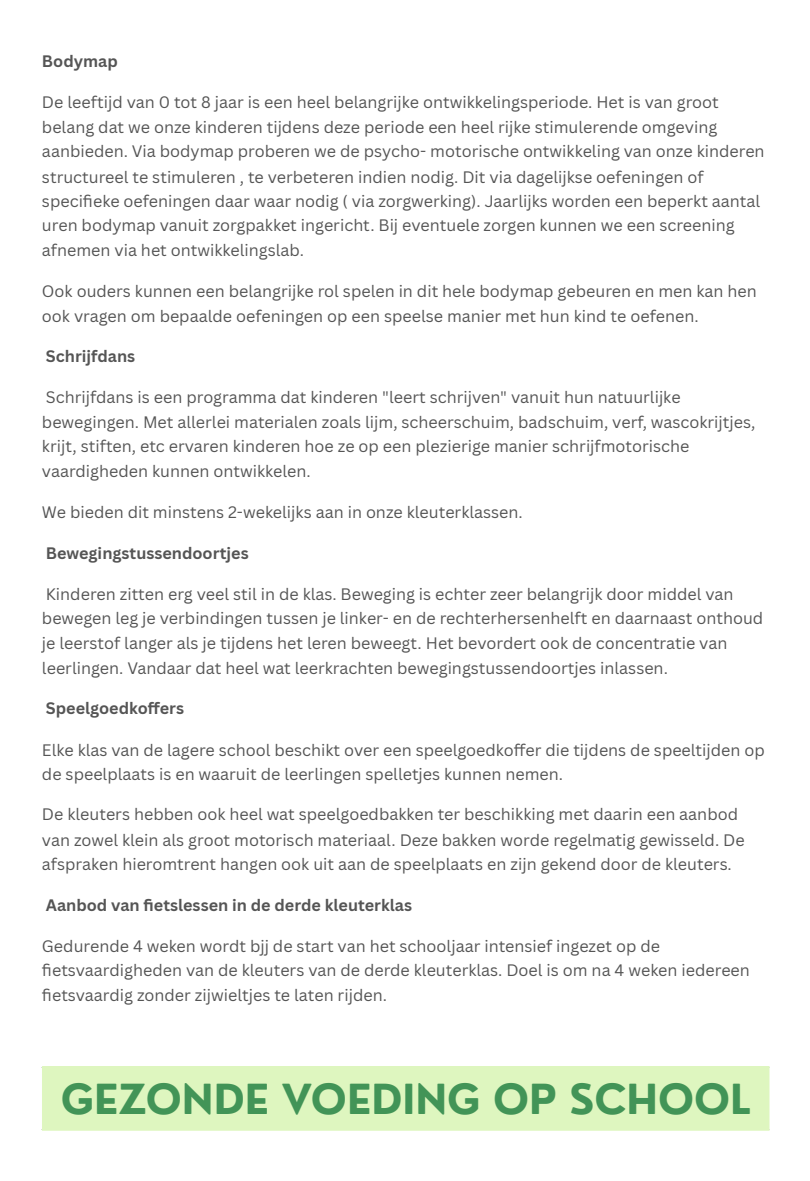
<style>
.page{position:relative;width:810px;height:1181px;background:#fff}
.page>*{position:absolute;margin:0;border:0;box-sizing:border-box;transform-origin:0 0}
.t1{font:700 40.35px "Nourd";color:#429457}
.t2{font:16.2px/24.8px "Canva Sans";color:#555}
.t3{font:700 16.2px "Canva Sans";color:#555}
</style>
<div class="page">
<div style="left:43px;top:1066px;width:726px;height:63px;background:#def6bf"></div>
<hr style="left:42px;top:1068px;width:2px;height:60px;background:#def6bf">
<hr style="left:42px;top:1066px;width:727px;height:2px;background:#def6bf">
<hr style="left:42px;top:1128px;width:727px;height:2px;background:#def6bf">
<p class="t3" style="left:42px;top:50px;width:77px">Bodymap</p>
<p class="t2" style="left:42px;top:89px;width:724px">De leeftijd van 0 tot 8 jaar is een heel belangrijke ontwikkelingsperiode. Het is van groot belang dat we onze kinderen tijdens deze periode een heel rijke stimulerende omgeving aanbieden. Via bodymap proberen we de psycho- motorische ontwikkeling van onze kinderen structureel te stimuleren , te verbeteren indien nodig. Dit via dagelijkse oefeningen of<br>specifi eke oefeningen daar waar nodig ( via zorgwerking). Jaarlijks worden een beperkt aantal uren bodymap vanuit zorgpakket ingericht. Bij eventuele zorgen kunnen we een screening afnemen via het ontwikkelingslab.</p>
<p class="t2" style="left:42px;top:278px;width:716px;line-height:25.2px">Ook ouders kunnen een belangrijke rol spelen in dit hele bodymap gebeuren en men kan hen ook vragen om bepaalde oefeningen op een speelse manier met hun kind te oefenen.</p>
<p class="t3" style="left:46px;top:345px;width:91px">Schrijfdans</p>
<p class="t2" style="left:42px;top:384px;width:715px">Schrijfdans is een programma dat kinderen "leert schrijven" vanuit hun natuurlijke bewegingen. Met allerlei materialen zoals lijm, scheerschuim, badschuim, verf, wascokrijtjes, krijt, stiften, etc ervaren kinderen hoe ze op een plezierige manier schrijfmotorische vaardigheden kunnen ontwikkelen.</p>
<p class="t2" style="left:42px;top:499px;width:482px">We bieden dit minstens 2-wekelijks aan in onze kleuterklassen.</p>
<p class="t3" style="left:46px;top:541px;width:204px">Bewegingstussendoortjes</p>
<p class="t2" style="left:42px;top:581px;width:723px">Kinderen zitten erg veel stil in de klas. Beweging is echter zeer belangrijk door middel van bewegen leg je verbindingen tussen je linker- en de rechterhersenhelft en daarnaast onthoud je leerstof langer als je tijdens het leren beweegt. Het bevordert ook de concentratie van leerlingen. Vandaar dat heel wat leerkrachten bewegingstussendoortjes inlassen.</p>
<p class="t3" style="left:46px;top:697px;width:140px">Speelgoedkoffers</p>
<p class="t2" style="left:42px;top:737px;width:724px;line-height:24.3px">Elke klas van de lagere school beschikt over een speelgoedkoffer die tijdens de speeltijden op de speelplaats is en waaruit de leerlingen spelletjes kunnen nemen.</p>
<p class="t2" style="left:42px;top:801px;width:704px">De kleuters hebben ook heel wat speelgoedbakken ter beschikking met daarin een aanbod van zowel klein als groot motorisch materiaal. Deze bakken worde regelmatig gewisseld. De afspraken hieromtrent hangen ook uit aan de speelplaats en zijn gekend door de kleuters.</p>
<p class="t3" style="left:46px;top:894px;width:368px">Aanbod van fi etslessen in de derde kleuterklas</p>
<p class="t2" style="left:42px;top:933px;width:709px">Gedurende 4 weken wordt bjj de start van het schooljaar intensief ingezet op de<br>fi etsvaardigheden van de kleuters van de derde kleuterklas. Doel is om na 4 weken iedereen fi etsvaardig zonder zijwieltjes te laten rijden.</p>
<p class="t1" style="left:61px;top:1073px;width:692px">GEZONDE VOEDING OP SCHOOL</p>
</div>
